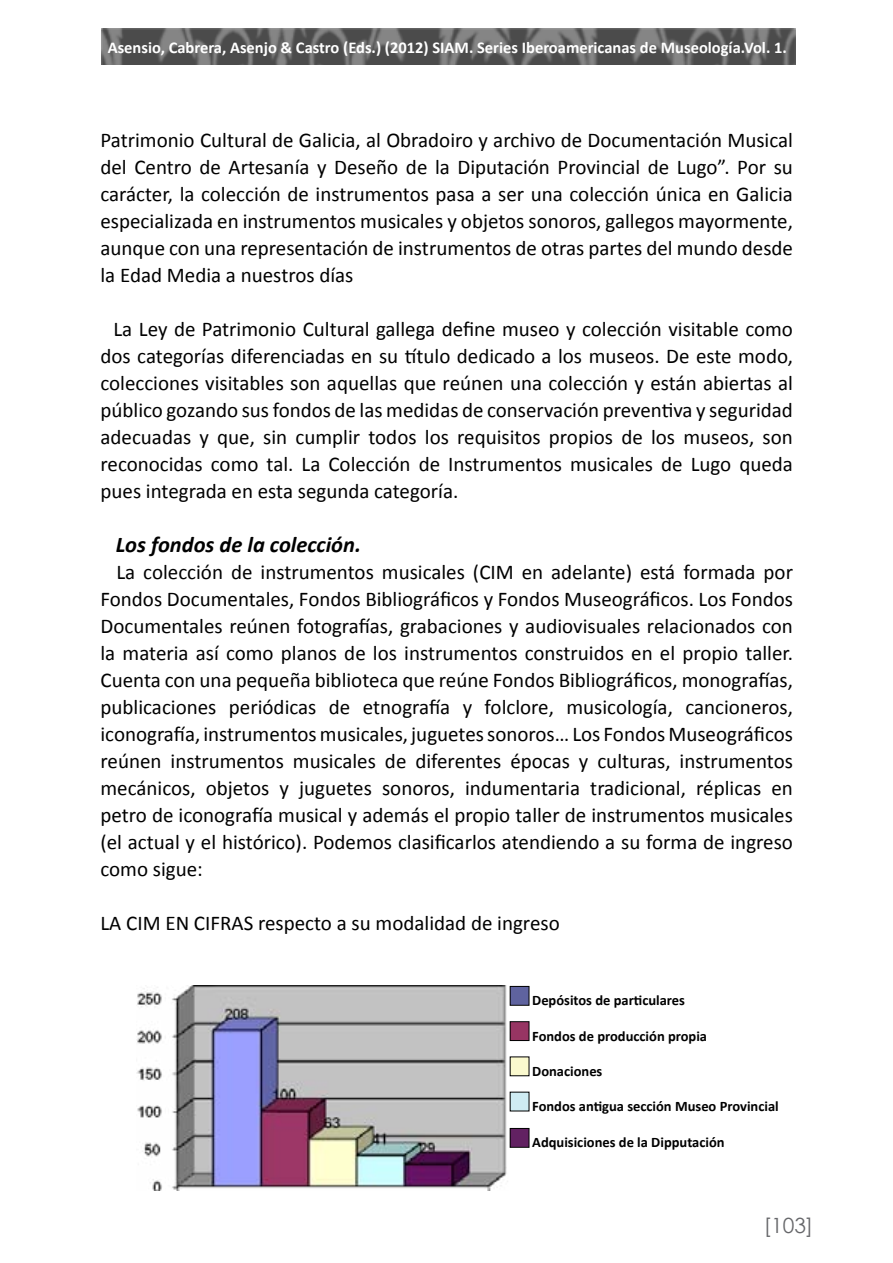
<style>
.page{position:relative;width:893px;height:1263px;background:#fff}
.page>*{position:absolute;margin:0;border:0;box-sizing:border-box;transform-origin:0 0}
.t1{font:italic 700 22.5px "Calibri";color:#000}
.t2{font:21px/27px "Calibri";color:#000;text-align:justify}
.t3{font:21px "Century Gothic";color:#66676a}
.t4{font:700 16.5px "Calibri";color:#fff}
.t5{font:700 14.55px "Calibri";color:#000}
</style>
<div class="page">
<img style="left:102px;top:28px;width:693px;height:37px">
<img style="left:137px;top:986px;width:371px;height:204px">
<div style="left:510px;top:986px;width:19px;height:19px;background:#5f639f"></div>
<div style="left:510px;top:986px;width:19px;height:19px;border:1px solid #000"></div>
<div style="left:510px;top:1022px;width:19px;height:18px;background:#973563"></div>
<div style="left:510px;top:1021px;width:19px;height:20px;border:1px solid #000"></div>
<div style="left:510px;top:1057px;width:19px;height:19px;background:#faf9ce"></div>
<div style="left:510px;top:1092px;width:19px;height:19px;background:#cfecf3"></div>
<div style="left:510px;top:1128px;width:19px;height:19px;background:#622162"></div>
<div style="left:510px;top:1128px;width:19px;height:19px;border:1px solid #000"></div>
<p class="t4" style="left:108px;top:37px;width:681px">Asensio, Cabrera, Asenjo &amp; Castro (Eds.) (2012) SIAM. Series Iberoamericanas de Museología.Vol. 1.</p>
<p class="t2" style="left:100px;top:127px;width:694px">Patrimonio Cultural de Galicia, al Obradoiro y archivo de Documentación Musical del Centro de Artesanía y Deseño de la Diputación Provincial de Lugo”. Por su carácter, la colección de instrumentos pasa a ser una colección única en Galicia especializada en instrumentos musicales y objetos sonoros, gallegos mayormente, aunque con una representación de instrumentos de otras partes del mundo desde la Edad Media a nuestros días</p>
<p class="t2" style="left:100px;top:316px;width:694px;text-indent:13px">La Ley de Patrimonio Cultural gallega define museo y colección visitable como dos categorías diferenciadas en su título dedicado a los museos. De este modo, colecciones visitables son aquellas que reúnen una colección y están abiertas al público gozando sus fondos de las medidas de conservación preventiva y seguridad adecuadas y que, sin cumplir todos los requisitos propios de los museos, son reconocidas como tal. La Colección de Instrumentos musicales de Lugo queda pues integrada en esta segunda categoría.</p>
<p class="t1" style="left:116px;top:530px;width:247px">Los fondos de la colección.</p>
<p class="t2" style="left:100px;top:559px;width:694px;text-indent:16px">La colección de instrumentos musicales (CIM en adelante) está formada por Fondos Documentales, Fondos Bibliográficos y Fondos Museográficos. Los Fondos Documentales reúnen fotografías, grabaciones y audiovisuales relacionados con la materia así como planos de los instrumentos construidos en el propio taller.<br>Cuenta con una pequeña biblioteca que reúne Fondos Bibliográficos, monografías, publicaciones periódicas de etnografía y folclore, musicología, cancioneros, iconografía, instrumentos musicales, juguetes sonoros… Los Fondos Museográficos reúnen instrumentos musicales de diferentes épocas y culturas, instrumentos mecánicos, objetos y juguetes sonoros, indumentaria tradicional, réplicas en petro de iconografía musical y además el propio taller de instrumentos musicales (el actual y el histórico). Podemos clasificarlos atendiendo a su forma de ingreso como sigue:</p>
<p class="t2" style="left:100px;top:910px;width:461px">LA CIM EN CIFRAS respecto a su modalidad de ingreso</p>
<p class="t5" style="left:532px;top:991px;width:154px">Depósitos de particulares</p>
<p class="t5" style="left:532px;top:1026px;width:176px">Fondos de producción propia</p>
<p class="t5" style="left:532px;top:1062px;width:72px">Donaciones</p>
<p class="t5" style="left:532px;top:1097px;width:248px">Fondos antigua sección Museo Provincial</p>
<p class="t5" style="left:532px;top:1133px;width:194px">Adquisiciones de la Dipputación</p>
<p class="t3" style="left:764px;top:1211px;width:51px">[103]</p>
</div>
